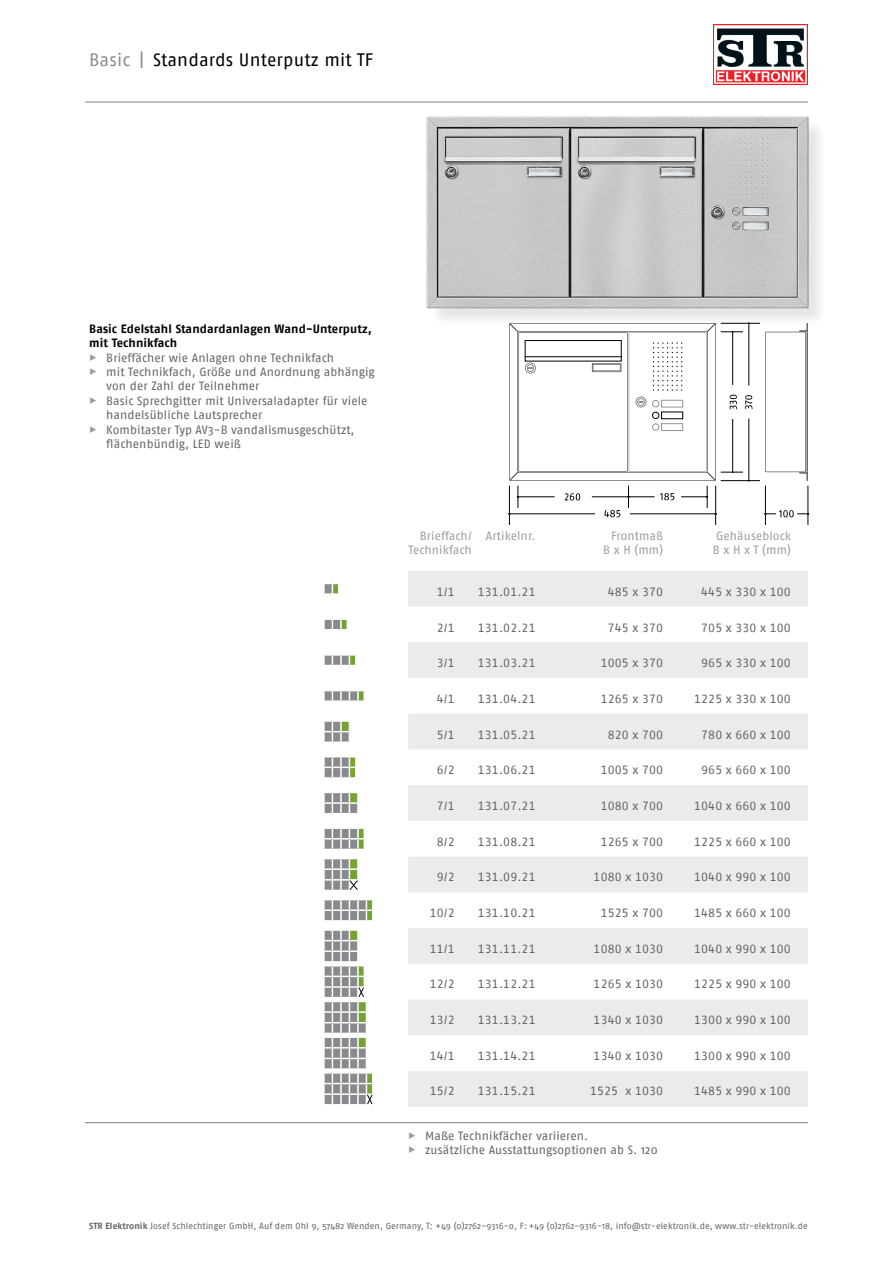
<style>
.page{position:relative;width:893px;height:1263px;background:#fff}
.page>*{position:absolute;margin:0;border:0;box-sizing:border-box;transform-origin:0 0}
.head_seite_rechts{font:18px "Fago No";letter-spacing:.01em;color:#000}
.BK_Tabelle_reg_Tf{font:12px "Fago No Regular Tf";letter-spacing:.01em;color:#636466}
.t1{font:12px/14.4px "Fago No";letter-spacing:.01em;color:#636466}
.BK_Tabelle_Kopf{font:12px "Fago No";letter-spacing:.005em;color:#9b9da0}
.BK_Head{font:700 12px/14.4px "Fago No";letter-spacing:.01em;color:#000}
.t2{font:8.85px "Fago No";letter-spacing:.005em;color:#636466}
.s1{color:#8a8c8e}
.s2{font-family:"Fago No Regular Expert";color:#9b9da0}
.s3{font-weight:700}
</style>
<div class="page">
<hr style="left:85px;top:1122px;width:723px;height:1px;background:#8a8c8e">
<hr style="left:85px;top:101px;width:723px;height:2px;background:#8a8c8e">
<svg style="left:408px;top:571px;width:400px;height:536px;fill:#ebebec"></svg>
<div style="left:430px;top:120px;width:397px;height:207px;background:#f5f5f5"></div>
<img style="left:426px;top:116px;width:389px;height:199px">
<svg style="left:324px;top:756px;width:32px;height:22px"></svg>
<svg style="left:324px;top:721px;width:26px;height:21px"></svg>
<svg style="left:324px;top:828px;width:41px;height:22px"></svg>
<svg style="left:324px;top:899px;width:49px;height:22px"></svg>
<svg style="left:324px;top:655px;width:32px;height:11px"></svg>
<svg style="left:324px;top:619px;width:24px;height:11px"></svg>
<svg style="left:324px;top:583px;width:15px;height:11px"></svg>
<svg style="left:324px;top:792px;width:34px;height:22px"></svg>
<svg style="left:324px;top:690px;width:41px;height:11px"></svg>
<svg style="left:324px;top:858px;width:34px;height:33px"></svg>
<svg style="left:324px;top:930px;width:49px;height:175px"></svg>
<svg style="left:765px;top:323px;width:43px;height:158px"></svg>
<hr style="left:807px;top:332px;width:1px;height:139px;background:#000">
<hr style="left:721px;top:323px;width:38px;height:1px;background:#000">
<hr style="left:721px;top:480px;width:38px;height:1px;background:#000">
<hr style="left:765px;top:486px;width:1px;height:38px;background:#000">
<hr style="left:808px;top:486px;width:1px;height:38px;background:#000">
<svg style="left:765px;top:510px;width:44px;height:7px"></svg>
<hr style="left:715px;top:486px;width:1px;height:38px;background:#000">
<hr style="left:509px;top:486px;width:1px;height:38px;background:#000">
<svg style="left:509px;top:322px;width:243px;height:195px"></svg>
<hr style="left:509px;top:513px;width:85px;height:1px;background:#000">
<hr style="left:631px;top:513px;width:85px;height:1px;background:#000">
<img style="left:713px;top:25px;width:95px;height:59px">
<p class="head_seite_rechts" style="left:89px;top:49px;width:285px"><span class="s1">Basic |</span> Standards Unterputz mit TF</p>
<p class="BK_Head" style="left:89px;top:321px;width:284px">Basic Edelstahl Standardanlagen Wand-Unterputz, mit Technikfach</p>
<p class="t1" style="left:89px;top:350px;width:246px"><span class="s2">%</span> Brieffächer wie Anlagen ohne Technikfach</p>
<p class="t1" style="left:106px;top:364px;width:270px;text-indent:-17px"><span class="s2">%</span> mit Technikfach, Größe und Anordnung abhängig von der Zahl der Teilnehmer</p>
<p class="t1" style="left:106px;top:393px;width:263px;text-indent:-17px"><span class="s2">%</span> Basic Sprechgitter mit Universaladapter für viele handelsübliche Lautsprecher</p>
<p class="t1" style="left:106px;top:422px;width:250px;text-indent:-17px"><span class="s2">%</span> Kombitaster Typ AV3-B vandalismusgeschützt, flächenbündig, LED weiß</p>
<p class="BK_Tabelle_Kopf" style="left:420px;top:529px;width:117px">Brieffach/ Artikelnr.</p>
<p class="BK_Tabelle_Kopf" style="left:611px;top:529px;width:54px">Frontmaß</p>
<p class="BK_Tabelle_Kopf" style="left:716px;top:529px;width:77px">Gehäuseblock</p>
<p class="BK_Tabelle_Kopf" style="left:408px;top:543px;width:65px">Technikfach</p>
<p class="BK_Tabelle_Kopf" style="left:603px;top:543px;width:62px">B x H (mm)</p>
<p class="BK_Tabelle_Kopf" style="left:713px;top:543px;width:80px">B x H x T (mm)</p>
<p class="BK_Tabelle_reg_Tf" style="left:437px;top:585px;width:20px">1/1</p>
<p class="BK_Tabelle_reg_Tf" style="left:478px;top:585px;width:59px">131.01.21</p>
<p class="BK_Tabelle_reg_Tf" style="left:608px;top:585px;width:57px">485 x 370</p>
<p class="BK_Tabelle_reg_Tf" style="left:701px;top:585px;width:91px">445 x 330 x 100</p>
<p class="BK_Tabelle_reg_Tf" style="left:437px;top:621px;width:20px">2/1</p>
<p class="BK_Tabelle_reg_Tf" style="left:478px;top:621px;width:59px">131.02.21</p>
<p class="BK_Tabelle_reg_Tf" style="left:608px;top:621px;width:57px">745 x 370</p>
<p class="BK_Tabelle_reg_Tf" style="left:701px;top:621px;width:91px">705 x 330 x 100</p>
<p class="BK_Tabelle_reg_Tf" style="left:437px;top:656px;width:20px">3/1</p>
<p class="BK_Tabelle_reg_Tf" style="left:478px;top:656px;width:59px">131.03.21</p>
<p class="BK_Tabelle_reg_Tf" style="left:601px;top:656px;width:64px">1005 x 370</p>
<p class="BK_Tabelle_reg_Tf" style="left:701px;top:656px;width:91px">965 x 330 x 100</p>
<p class="BK_Tabelle_reg_Tf" style="left:437px;top:692px;width:20px">4/1</p>
<p class="BK_Tabelle_reg_Tf" style="left:478px;top:692px;width:59px">131.04.21</p>
<p class="BK_Tabelle_reg_Tf" style="left:601px;top:692px;width:64px">1265 x 370</p>
<p class="BK_Tabelle_reg_Tf" style="left:694px;top:692px;width:98px">1225 x 330 x 100</p>
<p class="BK_Tabelle_reg_Tf" style="left:437px;top:728px;width:20px">5/1</p>
<p class="BK_Tabelle_reg_Tf" style="left:478px;top:728px;width:59px">131.05.21</p>
<p class="BK_Tabelle_reg_Tf" style="left:608px;top:728px;width:57px">820 x 700</p>
<p class="BK_Tabelle_reg_Tf" style="left:701px;top:728px;width:91px">780 x 660 x 100</p>
<p class="BK_Tabelle_reg_Tf" style="left:437px;top:763px;width:20px">6/2</p>
<p class="BK_Tabelle_reg_Tf" style="left:478px;top:763px;width:59px">131.06.21</p>
<p class="BK_Tabelle_reg_Tf" style="left:601px;top:763px;width:64px">1005 x 700</p>
<p class="BK_Tabelle_reg_Tf" style="left:701px;top:763px;width:91px">965 x 660 x 100</p>
<p class="BK_Tabelle_reg_Tf" style="left:437px;top:799px;width:20px">7/1</p>
<p class="BK_Tabelle_reg_Tf" style="left:478px;top:799px;width:59px">131.07.21</p>
<p class="BK_Tabelle_reg_Tf" style="left:601px;top:799px;width:64px">1080 x 700</p>
<p class="BK_Tabelle_reg_Tf" style="left:694px;top:799px;width:98px">1040 x 660 x 100</p>
<p class="BK_Tabelle_reg_Tf" style="left:437px;top:834px;width:20px">8/2</p>
<p class="BK_Tabelle_reg_Tf" style="left:478px;top:834px;width:59px">131.08.21</p>
<p class="BK_Tabelle_reg_Tf" style="left:601px;top:834px;width:64px">1265 x 700</p>
<p class="BK_Tabelle_reg_Tf" style="left:694px;top:834px;width:98px">1225 x 660 x 100</p>
<p class="BK_Tabelle_reg_Tf" style="left:437px;top:870px;width:20px">9/2</p>
<p class="BK_Tabelle_reg_Tf" style="left:478px;top:870px;width:59px">131.09.21</p>
<p class="BK_Tabelle_reg_Tf" style="left:594px;top:870px;width:71px">1080 x 1030</p>
<p class="BK_Tabelle_reg_Tf" style="left:694px;top:870px;width:98px">1040 x 990 x 100</p>
<p class="BK_Tabelle_reg_Tf" style="left:430px;top:906px;width:27px">10/2</p>
<p class="BK_Tabelle_reg_Tf" style="left:478px;top:906px;width:59px">131.10.21</p>
<p class="BK_Tabelle_reg_Tf" style="left:601px;top:906px;width:64px">1525 x 700</p>
<p class="BK_Tabelle_reg_Tf" style="left:694px;top:906px;width:98px">1485 x 660 x 100</p>
<p class="BK_Tabelle_reg_Tf" style="left:430px;top:941px;width:27px">11/1</p>
<p class="BK_Tabelle_reg_Tf" style="left:478px;top:941px;width:59px">131.11.21</p>
<p class="BK_Tabelle_reg_Tf" style="left:594px;top:941px;width:71px">1080 x 1030</p>
<p class="BK_Tabelle_reg_Tf" style="left:694px;top:941px;width:98px">1040 x 990 x 100</p>
<p class="BK_Tabelle_reg_Tf" style="left:430px;top:977px;width:27px">12/2</p>
<p class="BK_Tabelle_reg_Tf" style="left:478px;top:977px;width:59px">131.12.21</p>
<p class="BK_Tabelle_reg_Tf" style="left:594px;top:977px;width:71px">1265 x 1030</p>
<p class="BK_Tabelle_reg_Tf" style="left:694px;top:977px;width:98px">1225 x 990 x 100</p>
<p class="BK_Tabelle_reg_Tf" style="left:430px;top:1013px;width:27px">13/2</p>
<p class="BK_Tabelle_reg_Tf" style="left:478px;top:1013px;width:59px">131.13.21</p>
<p class="BK_Tabelle_reg_Tf" style="left:594px;top:1013px;width:71px">1340 x 1030</p>
<p class="BK_Tabelle_reg_Tf" style="left:694px;top:1013px;width:98px">1300 x 990 x 100</p>
<p class="BK_Tabelle_reg_Tf" style="left:430px;top:1048px;width:27px">14/1</p>
<p class="BK_Tabelle_reg_Tf" style="left:478px;top:1048px;width:59px">131.14.21</p>
<p class="BK_Tabelle_reg_Tf" style="left:594px;top:1048px;width:71px">1340 x 1030</p>
<p class="BK_Tabelle_reg_Tf" style="left:694px;top:1048px;width:98px">1300 x 990 x 100</p>
<p class="BK_Tabelle_reg_Tf" style="left:430px;top:1084px;width:27px">15/2</p>
<p class="BK_Tabelle_reg_Tf" style="left:478px;top:1084px;width:59px">131.15.21</p>
<p class="BK_Tabelle_reg_Tf" style="left:590px;top:1084px;width:75px">1525 x 1030</p>
<p class="BK_Tabelle_reg_Tf" style="left:694px;top:1084px;width:98px">1485 x 990 x 100</p>
<p class="t1" style="left:408px;top:1128px;width:182px"><span class="s2">%</span> Maße Technikfächer variieren.</p>
<p class="t1" style="left:408px;top:1142px;width:251px"><span class="s2">%</span> zusätzliche Ausstattungsoptionen ab S. 120</p>
<p class="t2" style="left:89px;top:1220px;width:720px"><span class="s3">STR Elektronik</span> Josef Schlechtinger GmbH, Auf dem Ohl 9, 57482 Wenden, Germany, T: +49 (0)2762-9316-0, F: +49 (0)2762-9316-18, info@str-elektronik.de, www.str-elektronik.de</p>
</div>
